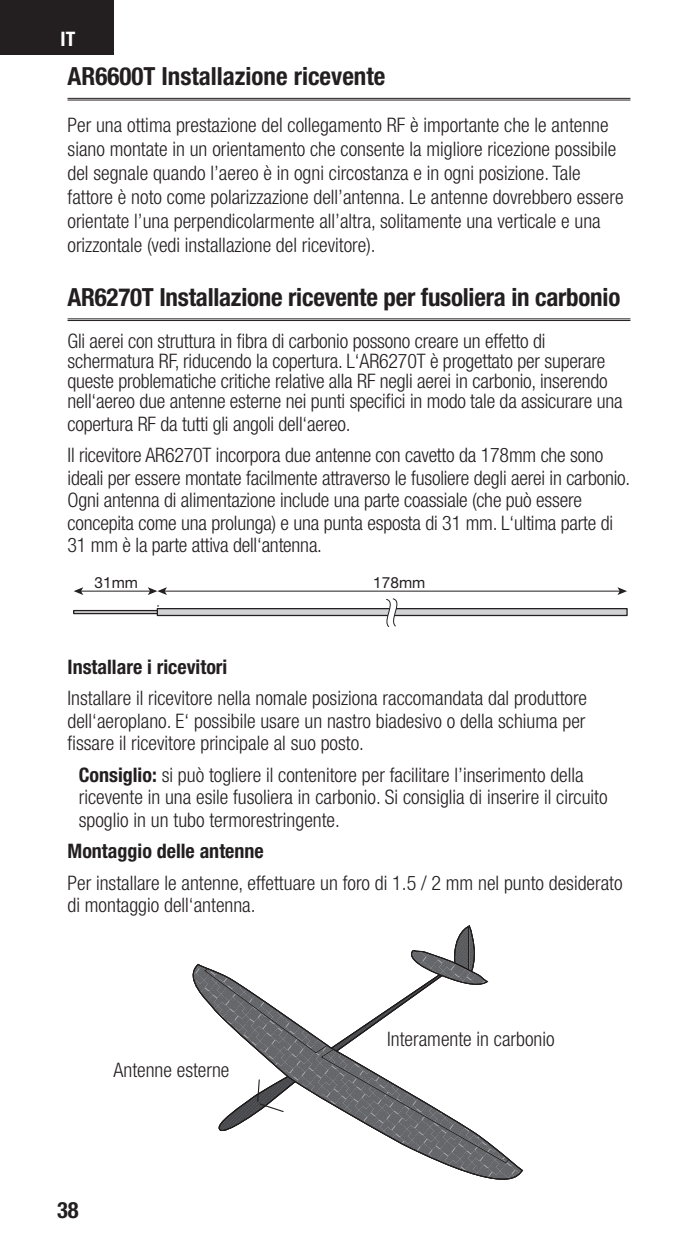
<style>
.page{position:relative;width:698px;height:1260px;background:#fff}
.page>*{position:absolute;margin:0;border:0;box-sizing:border-box;transform-origin:0 0}
.t1{font:700 condensed 25px "Helvetica Neue LT Std";letter-spacing:-.01em;color:#231f20}
.t2{font:700 condensed 22.5px "Helvetica Neue LT Std";color:#231f20}
.t3{font:300 condensed 20px/22.5px "Helvetica Neue LT Std";color:#231f20}
.t4{font:700 condensed 20px "Helvetica Neue LT Std";color:#231f20}
.t5{font:700 condensed 20px "Helvetica Neue LT Std";color:#fff}
.t6{font:15.5px "Helvetica Neue LT Std";color:#231f20}
.s1{font-weight:700}
</style>
<div class="page">
<div style="left:0;top:0;width:113px;height:55px;background:#231f20"></div>
<hr style="left:68px;top:98px;width:562px;height:1px;background:#231f20">
<hr style="left:68px;top:100px;width:562px;height:1px;background:#231f20">
<hr style="left:68px;top:318px;width:562px;height:1px;background:#231f20">
<hr style="left:68px;top:320px;width:562px;height:1px;background:#231f20">
<div style="left:73px;top:610px;width:471px;height:4px;border:1px solid #231f20"></div>
<hr style="left:80px;top:591px;width:70px;height:1px;background:#231f20">
<svg style="left:74px;top:587px;width:9px;height:8px"></svg>
<hr style="left:164px;top:591px;width:456px;height:1px;background:#231f20">
<svg style="left:148px;top:587px;width:19px;height:8px"></svg>
<svg style="left:617px;top:587px;width:10px;height:8px"></svg>
<div style="left:157px;top:609px;width:470px;height:6px;background:#d1d2d4"></div>
<div style="left:157px;top:608px;width:470px;height:8px;border:1px solid #231f20"></div>
<svg style="left:385px;top:598px;width:12px;height:29px"></svg>
<svg style="left:411px;top:926px;width:64px;height:38px"></svg>
<svg style="left:192px;top:964px;width:331px;height:216px"></svg>
<p class="t5" style="left:61px;top:27px;width:16px">IT</p>
<p class="t1" style="left:68px;top:61px;width:319px">AR6600T Installazione ricevente</p>
<p class="t3" style="left:68px;top:113px;width:557px;line-height:24px">Per una ottima prestazione del collegamento RF è importante che le antenne siano montate in un orientamento che consente la migliore ricezione possibile del segnale quando l’aereo è in ogni circostanza e in ogni posizione. Tale fattore è noto come polarizzazione dell’antenna. Le antenne dovrebbero essere orientate l’una perpendicolarmente all’altra, solitamente una verticale e una orizzontale (vedi installazione del ricevitore).</p>
<p class="t1" style="left:68px;top:282px;width:554px">AR6270T Installazione ricevente per fusoliera in carbonio</p>
<p class="t3" style="left:68px;top:331px;width:556px;line-height:20px">Gli aerei con struttura in fibra di carbonio possono creare un effetto di schermatura RF, riducendo la copertura. L‘AR6270T è progettato per superare queste problematiche critiche relative alla RF negli aerei in carbonio, inserendo nell‘aereo due antenne esterne nei punti specifici in modo tale da assicurare una</p>
<p class="t3" style="left:68px;top:408px;width:537px;line-height:31.5px">copertura RF da tutti gli angoli dell‘aereo.<br>Il ricevitore AR6270T incorpora due antenne con cavetto da 178mm che sono</p>
<p class="t3" style="left:68px;top:466px;width:564px">ideali per essere montate facilmente attraverso le fusoliere degli aerei in carbonio.<br>Ogni antenna di alimentazione include una parte coassiale (che può essere concepita come una prolunga) e una punta esposta di 31 mm. L‘ultima parte di 31 mm è la parte attiva dell‘antenna.</p>
<p class="t6" style="left:95px;top:573px;width:45px">31mm</p>
<p class="t6" style="left:373px;top:573px;width:54px">178mm</p>
<p class="t4" style="left:68px;top:655px;width:161px">Installare i ricevitori</p>
<p class="t3" style="left:68px;top:687px;width:521px;text-align:justify">Installare il ricevitore nella nomale posiziona raccomandata dal produttore dell‘aeroplano. E‘ possibile usare un nastro biadesivo o della schiuma per fissare il ricevitore principale al suo posto.</p>
<p class="t3" style="left:79px;top:763px;width:530px"><span class="s1">Consiglio:</span> si può togliere il contenitore per facilitare l’inserimento della ricevente in una esile fusoliera in carbonio. Si consiglia di inserire il circuito spoglio in un tubo termorestringente.</p>
<p class="t4" style="left:68px;top:839px;width:198px">Montaggio delle antenne</p>
<p class="t3" style="left:68px;top:871px;width:556px">Per installare le antenne, effettuare un foro di 1.5 / 2 mm nel punto desiderato di montaggio dell‘antenna.</p>
<p class="t6" style="left:194px;top:664px;width:45px">31mm</p>
<p class="t3" style="left:113px;top:1058px;width:117px">Antenne esterne</p>
<p class="t2" style="left:57px;top:1196px;width:23px">38</p>
<p class="t3" style="left:387px;top:1028px;width:169px">Interamente in carbonio</p>
</div>
